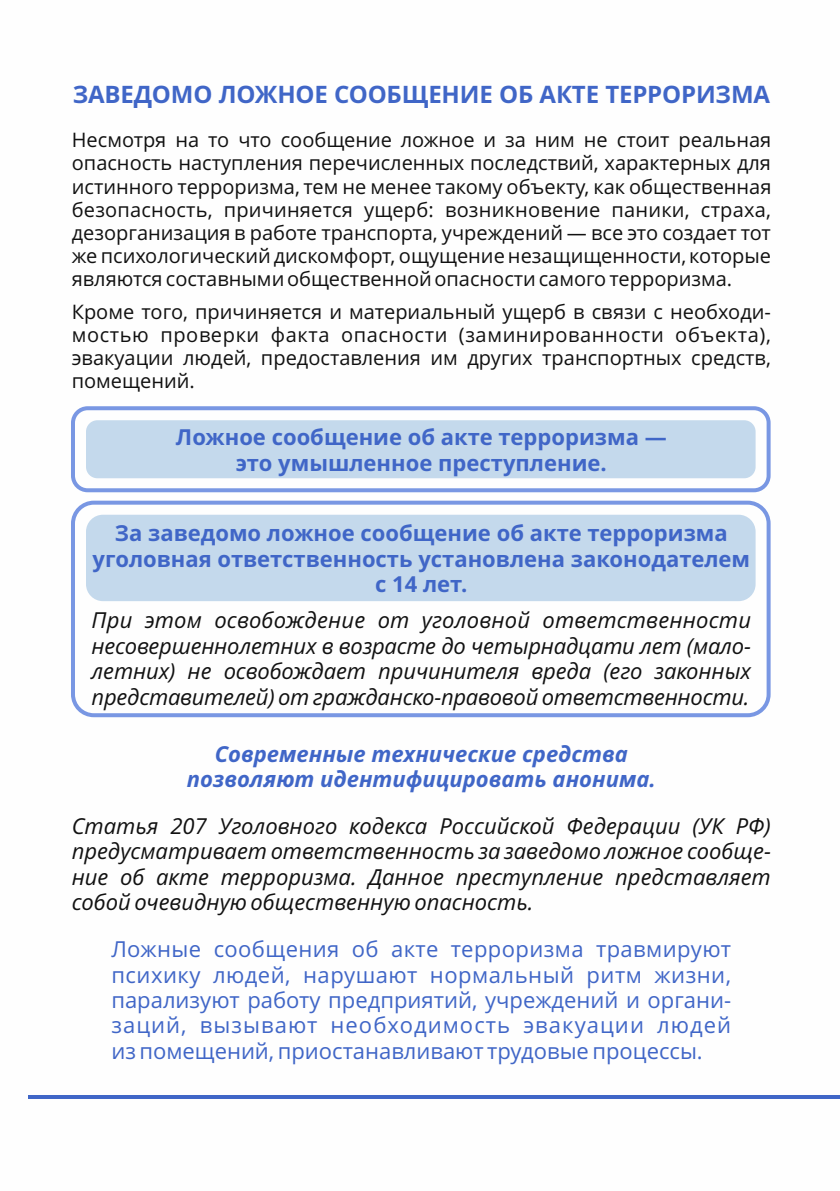
<style>
.page{position:relative;width:840px;height:1191px;background:#fff}
.page>*{position:absolute;margin:0;border:0;box-sizing:border-box;transform-origin:0 0}
.t1{font:700 24px "Open Sans";letter-spacing:-.01em;color:#4066c7}
.t2{font:italic 22px/25.4px "Open Sans";letter-spacing:-.01em;color:#111;text-align:justify}
.t3{font:22px/25.4px "Open Sans";color:#4066c7;text-align:justify}
.t4{font:700 22px/25.4px "Open Sans";color:#4066c7;text-align:center}
.t5{font:italic 700 22px/25.4px "Open Sans";color:#4066c7;text-align:center}
.t6{font:20px/23.2px "Open Sans";color:#111;text-align:justify}
</style>
<div class="page">
<div style="left:86px;top:420px;width:669px;height:58px;background:#c4d9ec;border-radius:11px"></div>
<div style="left:71px;top:406px;width:699px;height:86px;border:4px solid #7997e3;border-radius:15px"></div>
<hr style="left:28px;top:1095px;width:811px;height:3px;background:#4066c7">
<div style="left:86px;top:515px;width:669px;height:86px;background:#c4d9ec;border-radius:17px"></div>
<div style="left:71px;top:500px;width:699px;height:217px;border:4px solid #7997e3;border-radius:21px"></div>
<p class="t1" style="left:73px;top:85px;width:698px">ЗАВЕДОМО ЛОЖНОЕ СООБЩЕНИЕ ОБ АКТЕ ТЕРРОРИЗМА</p>
<p class="t6" style="left:72px;top:130px;width:700px">Несмотря на то что сообщение ложное и за ним не стоит реальная опасность наступления перечисленных последствий, характерных для истинного терроризма, тем не менее такому объекту, как общественная безопасность, причиняется ущерб: возникновение паники, страха, дезорганизация в работе транспорта, учреждений — все это создает тот же психологический дискомфорт, ощущение незащищенности, которые являются составными общественной опасности самого терроризма.</p>
<p class="t6" style="left:72px;top:302px;width:700px">Кроме того, причиняется и материальный ущерб в связи с необходи&shy;мостью проверки факта опасности (заминированности объекта), эвакуации людей, предоставления им других транспортных средств, помещений.</p>
<p class="t4" style="left:176px;top:427px;width:492px">Ложное сообщение об акте терроризма — это умышленное преступление.</p>
<p class="t4" style="left:92px;top:523px;width:658px">За заведомо ложное сообщение об акте терроризма уголовная ответственность установлена законодателем с 14 лет.</p>
<p class="t2" style="left:91px;top:610px;width:660px">При этом освобождение от уголовной ответственности несовершеннолетних в возрасте до четырнадцати лет (мало&shy;летних) не освобождает причинителя вреда (его законных представителей) от гражданско-правовой ответственности.</p>
<p class="t5" style="left:187px;top:743px;width:470px">Современные технические средства позволяют идентифицировать анонима.</p>
<p class="t2" style="left:72px;top:815px;width:700px">Статья 207 Уголовного кодекса Российской Федерации (УК РФ) предусматривает ответственность за заведомо ложное сообще&shy;ние об акте терроризма. Данное преступление представляет собой очевидную общественную опасность.</p>
<p class="t3" style="left:111px;top:938px;width:621px">Ложные сообщения об акте терроризма травмируют психику людей, нарушают нормальный ритм жизни, парализуют работу предприятий, учреждений и органи&shy;заций, вызывают необходимость эвакуации людей из помещений, приостанавливают трудовые процессы.</p>
</div>
